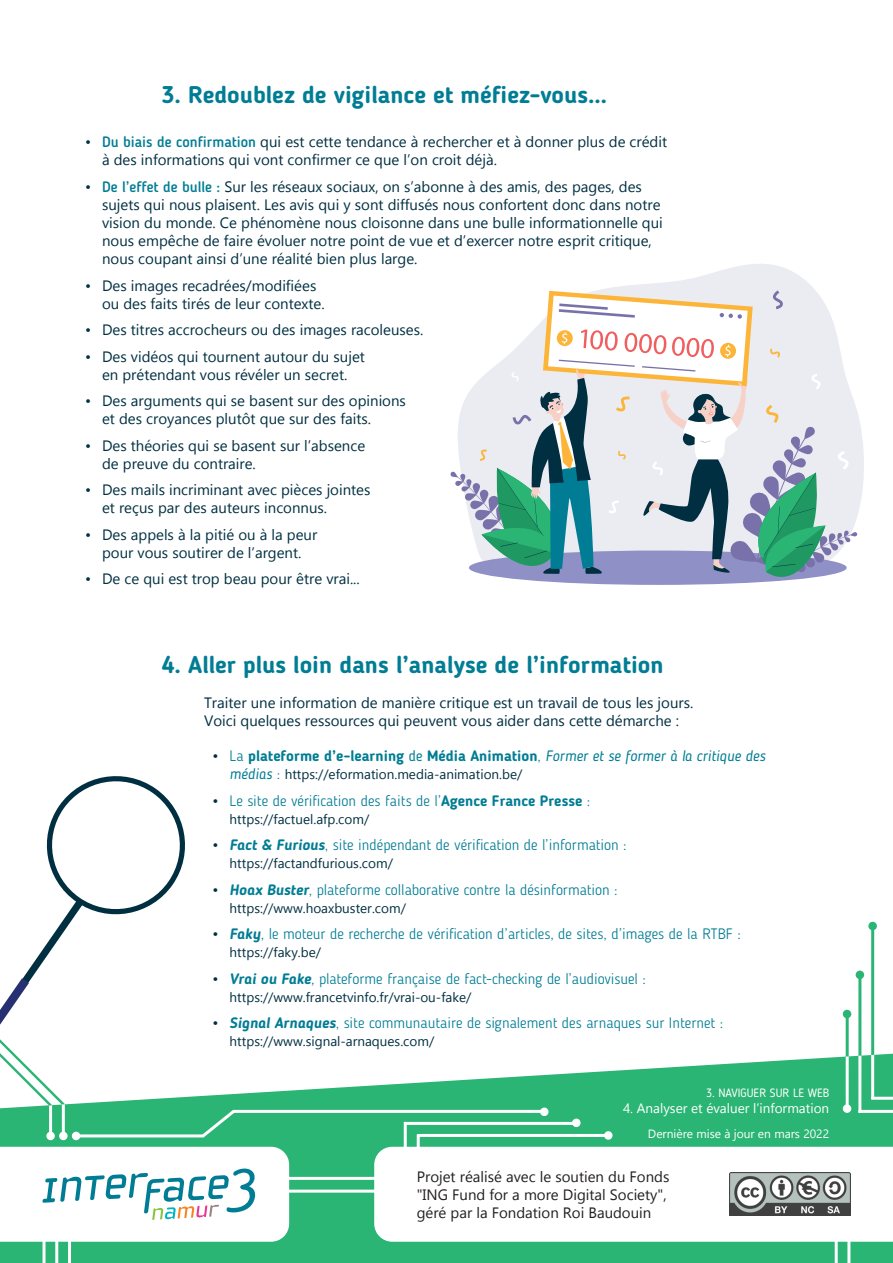
<style>
.page{position:relative;width:893px;height:1263px;background:#fff}
.page>*{position:absolute;margin:0;border:0;box-sizing:border-box;transform-origin:0 0}
.Titres{font:700 24px "Blogger Sans";color:#007d94}
.Paragraphe{font:15px/18px "Gadugi";color:#002f41}
.t1{font:300 15px "Blogger Sans";color:#007d94}
.t2{font:15px/18px "Gadugi";color:#231f20}
.t3{font:700 15px "Blogger Sans";color:#007d94}
.t4{font:13.5px "Gadugi";color:#002f41}
.t5{font:13.5px "Gadugi";color:#fff}
.t6{font:12px "Gadugi";color:#fff}
.t7{font:12px "Blogger Sans";color:#fff}
.s1{font-family:"Blogger Sans";font-weight:500;color:#007d94}
.s2{font-family:"Gadugi";font-weight:400;color:#002f41}
.s3{font-weight:300}
.s4{font-weight:400}
.s5{font-weight:400;font-style:italic}
.s6{font-family:"Blogger Sans";font-style:italic;font-size:15px;color:#007d94}
.s7{font-family:"Blogger Sans";font-weight:300;font-size:15px;color:#007d94}
.s8{font-weight:700}
.s9{font-weight:700;font-style:italic}
.s10{font-style:italic}
</style>
<div class="page">
<svg style="left:600px;top:264px;width:264px;height:271px"></svg>
<svg style="left:450px;top:290px;width:407px;height:295px"></svg>
<svg style="left:0;top:776px;width:185px;height:249px"></svg>
<svg style="left:0;top:1050px;width:893px;height:213px;fill:#2ab574"></svg>
<svg style="left:374px;top:1147px;width:519px;height:95px"></svg>
<hr style="left:287px;top:1177px;width:96px;height:3px;background:#fff">
<hr style="left:287px;top:1189px;width:96px;height:3px;background:#fff">
<hr style="left:417px;top:1134px;width:3px;height:26px;background:#fff">
<hr style="left:417px;top:1134px;width:191px;height:3px;background:#fff">
<hr style="left:393px;top:1202px;width:33px;height:3px;background:#fff">
<hr style="left:393px;top:1215px;width:33px;height:3px;background:#fff">
<hr style="left:393px;top:1228px;width:33px;height:3px;background:#fff">
<hr style="left:835px;top:1239px;width:3px;height:24px;background:#fff">
<hr style="left:847px;top:1239px;width:3px;height:24px;background:#fff">
<div style="left:46px;top:1132px;width:9px;height:8px;background:#fff;border-radius:50%"></div>
<div style="left:59px;top:1132px;width:9px;height:8px;background:#fff;border-radius:50%"></div>
<hr style="left:49px;top:1104px;width:3px;height:31px;background:#fff">
<hr style="left:62px;top:1103px;width:3px;height:31px;background:#fff">
<hr style="left:55px;top:1232px;width:3px;height:31px;background:#fff">
<hr style="left:68px;top:1231px;width:3px;height:32px;background:#fff">
<hr style="left:43px;top:1231px;width:3px;height:32px;background:#fff">
<svg style="left:198px;top:1107px;width:40px;height:33px"></svg>
<hr style="left:76px;top:1134px;width:128px;height:3px;background:#fff">
<div style="left:72px;top:1132px;width:8px;height:8px;background:#fff;border-radius:50%"></div>
<svg style="left:0;top:1039px;width:65px;height:66px"></svg>
<hr style="left:233px;top:1110px;width:312px;height:3px;background:#fff">
<div style="left:540px;top:1107px;width:9px;height:9px;background:#fff;border-radius:50%"></div>
<hr style="left:871px;top:928px;width:3px;height:128px;background:#2ab574">
<hr style="left:858px;top:973px;width:3px;height:84px;background:#2ab574">
<hr style="left:846px;top:1015px;width:3px;height:42px;background:#2ab574">
<hr style="left:846px;top:1056px;width:3px;height:55px;background:#fff">
<hr style="left:858px;top:1055px;width:3px;height:58px;background:#fff">
<hr style="left:871px;top:1055px;width:3px;height:44px;background:#fff">
<div style="left:843px;top:1104px;width:8px;height:9px;background:#fff;border-radius:50%"></div>
<hr style="left:858px;top:1110px;width:35px;height:3px;background:#fff">
<hr style="left:871px;top:1097px;width:22px;height:3px;background:#fff">
<div style="left:843px;top:1010px;width:8px;height:8px;background:#2ab574;border-radius:50%"></div>
<div style="left:856px;top:970px;width:8px;height:9px;background:#2ab574;border-radius:50%"></div>
<div style="left:868px;top:922px;width:9px;height:8px;background:#2ab574;border-radius:50%"></div>
<img style="left:729px;top:1173px;width:121px;height:42px">
<svg style="left:0;top:1147px;width:289px;height:95px"></svg>
<hr style="left:404px;top:1122px;width:3px;height:27px;background:#fff">
<hr style="left:404px;top:1122px;width:172px;height:3px;background:#fff">
<div style="left:572px;top:1118px;width:9px;height:9px;background:#fff;border-radius:50%"></div>
<div style="left:604px;top:1131px;width:8px;height:9px;background:#fff;border-radius:50%"></div>
<p class="Titres" style="left:162px;top:80px;width:447px">3. Redoublez de vigilance et méfiez-vous…</p>
<p class="Paragraphe" style="left:102px;top:133px;width:567px;text-indent:-17px">• <span class="s1">Du biais de confirmation</span> qui est cette tendance à rechercher et à donner plus de crédit à des informations qui vont confirmer ce que l’on croit déjà.</p>
<p class="Paragraphe" style="left:102px;top:178px;width:562px;text-indent:-17px">• <span class="s1">De l’effet de bulle :</span> Sur les réseaux sociaux, on s’abonne à des amis, des pages, des sujets qui nous plaisent. Les avis qui y sont diffusés nous confortent donc dans notre vision du monde. Ce phénomène nous cloisonne dans une bulle informationnelle qui nous empêche de faire évoluer notre point de vue et d’exercer notre esprit critique, nous coupant ainsi d’une réalité bien plus large.</p>
<p class="Paragraphe" style="left:102px;top:276px;width:224px;text-indent:-17px">• Des images recadrées/modifiées ou des faits tirés de leur contexte.</p>
<p class="Paragraphe" style="left:85px;top:321px;width:340px">• Des titres accrocheurs ou des images racoleuses.</p>
<p class="Paragraphe" style="left:85px;top:347px;width:281px;text-align:center">• Des vidéos qui tournent autour du sujet en prétendant vous révéler un secret.</p>
<p class="Paragraphe" style="left:102px;top:392px;width:305px;text-indent:-17px">• Des arguments qui se basent sur des opinions et des croyances plutôt que sur des faits.</p>
<p class="Paragraphe" style="left:102px;top:436px;width:265px;text-indent:-17px">• Des théories qui se basent sur l’absence de preuve du contraire.</p>
<p class="Paragraphe" style="left:102px;top:481px;width:270px;text-indent:-17px">• Des mails incriminant avec pièces jointes et reçus par des auteurs inconnus.</p>
<p class="Paragraphe" style="left:85px;top:525px;width:234px;text-align:center">• Des appels à la pitié ou à la peur pour vous soutirer de l’argent.</p>
<p class="Paragraphe" style="left:85px;top:570px;width:276px">• De ce qui est trop beau pour être vrai...</p>
<p class="Titres" style="left:162px;top:650px;width:504px">4. Aller plus loin dans l’analyse de l’information</p>
<p class="Paragraphe" style="left:204px;top:694px;width:491px">Traiter une information de manière critique est un travail de tous les jours.<br>Voici quelques ressources qui peuvent vous aider dans cette démarche :</p>
<p class="t3" style="left:213px;top:747px;width:554px"><span class="s2">•</span> <span class="s3">La</span> plateforme d’e-learning <span class="s4">de</span> Média Animation<span class="s3">,</span> <span class="s5">Former et se former à la critique des</span></p>
<p class="t4" style="left:230px;top:766px;width:294px"><span class="s6">médias</span> <span class="s7">:</span> https://eformation.media-animation.be/</p>
<p class="t1" style="left:213px;top:792px;width:379px"><span class="s2">•</span> Le site de vérification des faits de l’<span class="s8">Agence France Presse</span> :</p>
<p class="t4" style="left:230px;top:811px;width:141px">https://factuel.afp.com/</p>
<p class="t1" style="left:213px;top:836px;width:415px"><span class="s2">•</span> <span class="s9">Fact &amp; Furious</span>, site indépendant de vérification de l’information :</p>
<p class="t4" style="left:230px;top:855px;width:165px">https://factandfurious.com/</p>
<p class="t1" style="left:213px;top:881px;width:407px"><span class="s2">•</span> <span class="s9">Hoax Buster</span>, plateforme collaborative contre la désinformation :</p>
<p class="t4" style="left:230px;top:900px;width:178px">https://www.hoaxbuster.com/</p>
<p class="t1" style="left:213px;top:925px;width:530px"><span class="s2">•</span> <span class="s9">Faky</span>, le moteur de recherche de vérification d’articles, de sites, d’images de la RTBF :</p>
<p class="t4" style="left:230px;top:944px;width:93px">https://faky.be/</p>
<p class="t1" style="left:213px;top:970px;width:435px"><span class="s2">•</span> <span class="s9">Vrai ou Fake</span><span class="s10">,</span> plateforme française de fact-checking de l’audiovisuel :</p>
<p class="t4" style="left:230px;top:989px;width:243px">https://www.francetvinfo.fr/vrai-ou-fake/</p>
<p class="t1" style="left:213px;top:1014px;width:512px"><span class="s2">•</span> <span class="s9">Signal Arnaques</span>, site communautaire de signalement des arnaques sur Internet :</p>
<p class="t4" style="left:230px;top:1033px;width:206px">https://www.signal-arnaques.com/</p>
<p class="t7" style="left:706px;top:1086px;width:125px">3. NAVIGUER SUR LE WEB</p>
<p class="t5" style="left:623px;top:1100px;width:208px">4. Analyser et évaluer l’information</p>
<p class="t6" style="left:648px;top:1126px;width:183px">Dernière mise à jour en mars 2022</p>
<p class="t2" style="left:417px;top:1167px;width:254px">Projet réalisé avec le soutien du Fonds "ING Fund for a more Digital Society", géré par la Fondation Roi Baudouin</p>
</div>
